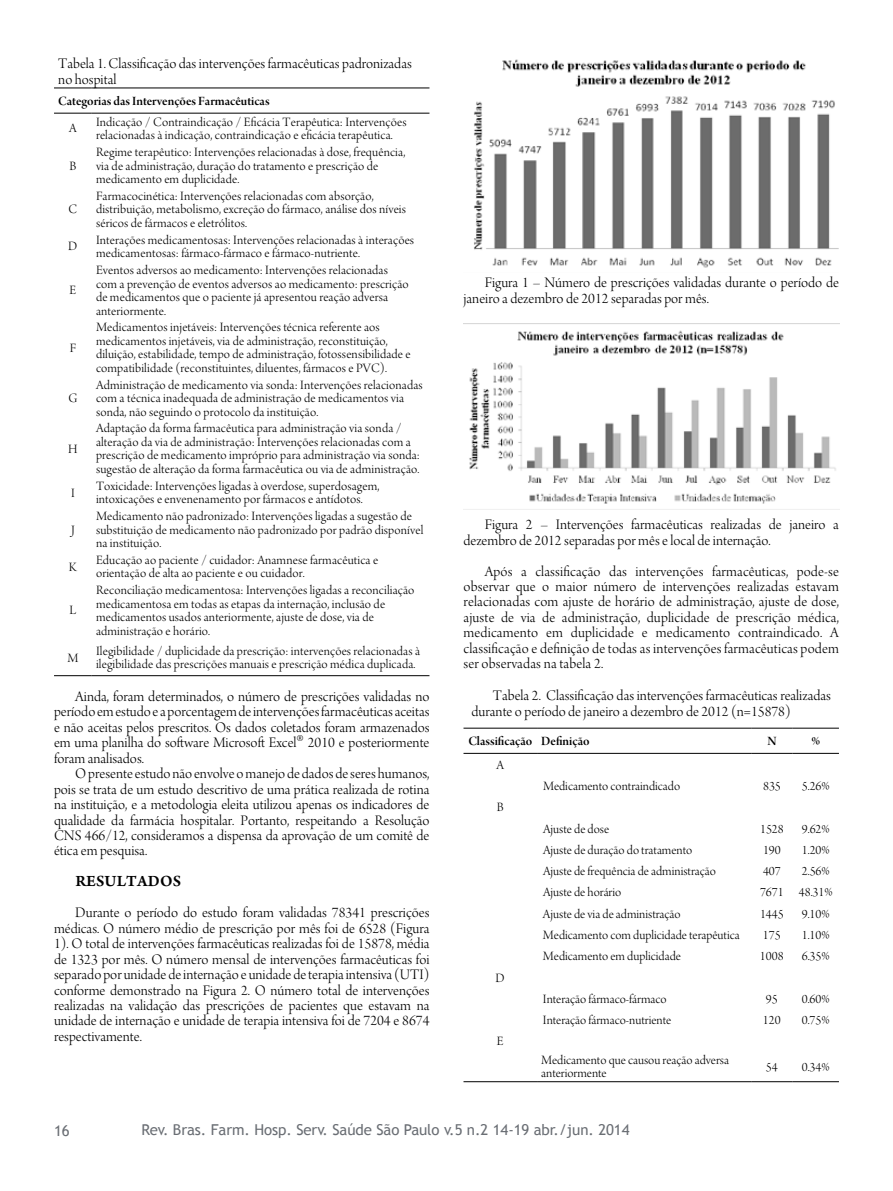
<style>
.page{position:relative;width:893px;height:1191px;background:#fff}
.page>*{position:absolute;margin:0;border:0;box-sizing:border-box;transform-origin:0 0}
.t1{font:16.5px "Arno Pro Smbd Sm Text";letter-spacing:.01em;color:#000}
.t2{font:15.45px/15.5px "Arno Pro Light Display";color:#000}
.t3{font:15px "Trebuchet MS";letter-spacing:-.005em;color:#6a6e74}
.t4{font:13.5px/13.5px "Arno Pro Light Display";letter-spacing:.01em;color:#000}
.t5{font:13.5px "Arno Pro Smbd Display";color:#000}
.s1{font-size:30px}
</style>
<div class="page">
<hr style="left:54px;top:88px;width:38px;height:1px;background:#000">
<hr style="left:92px;top:88px;width:337px;height:1px;background:#000">
<hr style="left:54px;top:113px;width:38px;height:1px;background:#000">
<hr style="left:92px;top:113px;width:337px;height:1px;background:#000">
<hr style="left:54px;top:675px;width:38px;height:1px;background:#000">
<hr style="left:92px;top:675px;width:337px;height:1px;background:#000">
<hr style="left:463px;top:728px;width:74px;height:1px;background:#000">
<hr style="left:537px;top:728px;width:214px;height:1px;background:#000">
<hr style="left:751px;top:728px;width:41px;height:1px;background:#000">
<hr style="left:792px;top:728px;width:47px;height:1px;background:#000">
<hr style="left:463px;top:753px;width:74px;height:1px;background:#000">
<hr style="left:537px;top:753px;width:214px;height:1px;background:#000">
<hr style="left:751px;top:753px;width:41px;height:1px;background:#000">
<hr style="left:792px;top:753px;width:47px;height:1px;background:#000">
<hr style="left:463px;top:1081px;width:74px;height:1px;background:#000">
<hr style="left:537px;top:1081px;width:214px;height:1px;background:#000">
<hr style="left:751px;top:1081px;width:41px;height:1px;background:#000">
<hr style="left:792px;top:1081px;width:47px;height:1px;background:#000">
<img style="left:474px;top:59px;width:364px;height:209px">
<img style="left:463px;top:330px;width:376px;height:180px">
<p class="t2" style="left:58px;top:57px;width:355px">Tabela 1. Classificação das intervenções farmacêuticas padronizadas no hospital</p>
<p class="t5" style="left:58px;top:93px;width:213px">Categorias das Intervenções Farmacêuticas</p>
<p class="t4" style="left:69px;top:123px;width:9px">A</p>
<p class="t4" style="left:96px;top:116px;width:312px">Indicação / Contraindicação / Eficácia Terapêutica: Intervenções relacionadas à indicação, contraindicação e eficácia terapêutica.</p>
<p class="t4" style="left:69px;top:160px;width:8px">B</p>
<p class="t4" style="left:96px;top:146px;width:311px">Regime terapêutico: Intervenções relacionadas à dose, frequência, via de administração, duração do tratamento e prescrição de medicamento em duplicidade.</p>
<p class="t4" style="left:69px;top:204px;width:10px">C</p>
<p class="t4" style="left:96px;top:190px;width:311px">Farmacocinética: Intervenções relacionadas com absorção, distribuição, metabolismo, excreção do fármaco, análise dos níveis séricos de fármacos e eletrólitos.</p>
<p class="t4" style="left:68px;top:241px;width:11px">D</p>
<p class="t4" style="left:96px;top:234px;width:320px">Interações medicamentosas: Intervenções relacionadas à interações medicamentosas: fármaco-fármaco e fármaco-nutriente.</p>
<p class="t4" style="left:69px;top:284px;width:8px">E</p>
<p class="t4" style="left:96px;top:264px;width:314px">Eventos adversos ao medicamento: Intervenções relacionadas com a prevenção de eventos adversos ao medicamento: prescrição de medicamentos que o paciente já apresentou reação adversa anteriormente.</p>
<p class="t4" style="left:70px;top:342px;width:8px">F</p>
<p class="t4" style="left:68px;top:392px;width:10px">G</p>
<p class="t4" style="left:68px;top:443px;width:11px">H</p>
<p class="t4" style="left:96px;top:321px;width:316px">Medicamentos injetáveis: Intervenções técnica referente aos medicamentos injetáveis, via de administração, reconstituição, diluição, estabilidade, tempo de administração, fotossensibilidade e compatibilidade (reconstituintes, diluentes, fármacos e PVC).</p>
<p class="t4" style="left:96px;top:379px;width:328px">Administração de medicamento via sonda: Intervenções relacionadas com a técnica inadequada de administração de medicamentos via sonda, não seguindo o protocolo da instituição.</p>
<p class="t4" style="left:96px;top:423px;width:325px">Adaptação da forma farmacêutica para administração via sonda / alteração da via de administração: Intervenções relacionadas com a prescrição de medicamento impróprio para administração via sonda: sugestão de alteração da forma farmacêutica ou via de administração.</p>
<p class="t4" style="left:71px;top:487px;width:5px">I</p>
<p class="t4" style="left:96px;top:480px;width:285px">Toxicidade: Intervenções ligadas à overdose, superdosagem, intoxicações e envenenamento por fármacos e antídotos.</p>
<p class="t4" style="left:71px;top:524px;width:5px">J</p>
<p class="t4" style="left:96px;top:510px;width:329px">Medicamento não padronizado: Intervenções ligadas a sugestão de substituição de medicamento não padronizado por padrão disponível na instituição.</p>
<p class="t4" style="left:69px;top:561px;width:9px">K</p>
<p class="t4" style="left:96px;top:554px;width:284px">Educação ao paciente / cuidador: Anamnese farmacêutica e orientação de alta ao paciente e ou cuidador.</p>
<p class="t4" style="left:69px;top:605px;width:8px">L</p>
<p class="t4" style="left:96px;top:584px;width:320px">Reconciliação medicamentosa: Intervenções ligadas a reconciliação medicamentosa em todas as etapas da internação, inclusão de medicamentos usados anteriormente, ajuste de dose, via de administração e horário.</p>
<p class="t4" style="left:67px;top:652px;width:12px">M</p>
<p class="t4" style="left:96px;top:645px;width:325px">Ilegibilidade / duplicidade da prescrição: intervenções relacionadas à ilegibilidade das prescrições manuais e prescrição médica duplicada.</p>
<p class="t2" style="left:54px;top:690px;width:377px;text-align:justify;text-indent:21px">Ainda, foram determinados, o número de prescrições validadas no período em estudo e a porcentagem de intervenções farmacêuticas aceitas e não aceitas pelos prescritos. Os dados coletados foram armazenados em uma planilha do software Microsoft Excel<span class="s1">®</span> 2010 e posteriormente foram analisados.</p>
<p class="t2" style="left:54px;top:767px;width:377px;text-align:justify;text-indent:21px">O presente estudo não envolve o manejo de dados de seres humanos, pois se trata de um estudo descritivo de uma prática realizada de rotina na instituição, e a metodologia eleita utilizou apenas os indicadores de qualidade da farmácia hospitalar. Portanto, respeitando a Resolução CNS 466/12, consideramos a dispensa da aprovação de um comitê de ética em pesquisa.</p>
<p class="t1" style="left:75px;top:872px;width:107px">RESULTADOS</p>
<p class="t2" style="left:54px;top:906px;width:377px;text-align:justify;text-indent:21px">Durante o período do estudo foram validadas 78341 prescrições médicas. O número médio de prescrição por mês foi de 6528 (Figura 1). O total de intervenções farmacêuticas realizadas foi de 15878, média de 1323 por mês. O número mensal de intervenções farmacêuticas foi separado por unidade de internação e unidade de terapia intensiva (UTI) conforme demonstrado na Figura 2. O número total de intervenções realizadas na validação das prescrições de pacientes que estavam na unidade de internação e unidade de terapia intensiva foi de 7204 e 8674 respectivamente.</p>
<p class="t2" style="left:463px;top:276px;width:377px;text-indent:21px">Figura 1 – Número de prescrições validadas durante o período de janeiro a dezembro de 2012 separadas por mês.</p>
<p class="t2" style="left:463px;top:518px;width:377px;text-indent:21px">Figura 2 – Intervenções farmacêuticas realizadas de janeiro a dezembro de 2012 separadas por mês e local de internação.</p>
<p class="t2" style="left:463px;top:564px;width:377px;text-align:justify;text-indent:21px">Após a classificação das intervenções farmacêuticas, pode-se observar que o maior número de intervenções realizadas estavam relacionadas com ajuste de horário de administração, ajuste de dose, ajuste de via de administração, duplicidade de prescrição médica, medicamento em duplicidade e medicamento contraindicado. A classificação e definição de todas as intervenções farmacêuticas podem ser observadas na tabela 2.</p>
<p class="t2" style="left:471px;top:689px;width:361px;text-indent:21px">Tabela 2. Classificação das intervenções farmacêuticas realizadas durante o período de janeiro a dezembro de 2012 (n=15878)</p>
<p class="t5" style="left:468px;top:733px;width:123px">Classificação Definição</p>
<p class="t5" style="left:767px;top:733px;width:11px">N</p>
<p class="t5" style="left:811px;top:733px;width:10px">%</p>
<p class="t4" style="left:496px;top:759px;width:9px">A</p>
<p class="t4" style="left:543px;top:780px;width:139px">Medicamento contraindicado</p>
<p class="t4" style="left:763px;top:780px;width:19px">835</p>
<p class="t4" style="left:801px;top:780px;width:29px">5.26%</p>
<p class="t4" style="left:497px;top:801px;width:8px">B</p>
<p class="t4" style="left:543px;top:823px;width:68px">Ajuste de dose</p>
<p class="t4" style="left:760px;top:823px;width:25px">1528</p>
<p class="t4" style="left:801px;top:823px;width:29px">9.62%</p>
<p class="t4" style="left:543px;top:844px;width:151px">Ajuste de duração do tratamento</p>
<p class="t4" style="left:763px;top:844px;width:19px">190</p>
<p class="t4" style="left:801px;top:844px;width:29px">1.20%</p>
<p class="t4" style="left:543px;top:865px;width:174px">Ajuste de frequência de administração</p>
<p class="t4" style="left:763px;top:865px;width:19px">407</p>
<p class="t4" style="left:801px;top:865px;width:29px">2.56%</p>
<p class="t4" style="left:543px;top:887px;width:80px">Ajuste de horário</p>
<p class="t4" style="left:760px;top:887px;width:74px">7671 48.31%</p>
<p class="t4" style="left:543px;top:908px;width:139px">Ajuste de via de administração</p>
<p class="t4" style="left:760px;top:908px;width:25px">1445</p>
<p class="t4" style="left:801px;top:908px;width:29px">9.10%</p>
<p class="t4" style="left:543px;top:929px;width:198px">Medicamento com duplicidade terapêutica</p>
<p class="t4" style="left:763px;top:929px;width:19px">175</p>
<p class="t4" style="left:801px;top:929px;width:29px">1.10%</p>
<p class="t4" style="left:543px;top:950px;width:139px">Medicamento em duplicidade</p>
<p class="t4" style="left:760px;top:950px;width:25px">1008</p>
<p class="t4" style="left:801px;top:950px;width:29px">6.35%</p>
<p class="t4" style="left:495px;top:972px;width:11px">D</p>
<p class="t4" style="left:543px;top:993px;width:125px">Interação fármaco-fármaco</p>
<p class="t4" style="left:765px;top:993px;width:13px">95</p>
<p class="t4" style="left:801px;top:993px;width:29px">0.60%</p>
<p class="t4" style="left:543px;top:1014px;width:130px">Interação fármaco-nutriente</p>
<p class="t4" style="left:763px;top:1014px;width:19px">120</p>
<p class="t4" style="left:801px;top:1014px;width:29px">0.75%</p>
<p class="t4" style="left:497px;top:1036px;width:8px">E</p>
<p class="t4" style="left:541px;top:1054px;width:189px">Medicamento que causou reação adversa anteriormente</p>
<p class="t4" style="left:765px;top:1061px;width:13px">54</p>
<p class="t4" style="left:801px;top:1061px;width:29px">0.34%</p>
<p class="t3" style="left:54px;top:1122px;width:17px">16</p>
<p class="t3" style="left:142px;top:1121px;width:489px">Rev. Bras. Farm. Hosp. Serv. Saúde São Paulo v.5 n.2 14-19 abr./jun. 2014</p>
</div>
